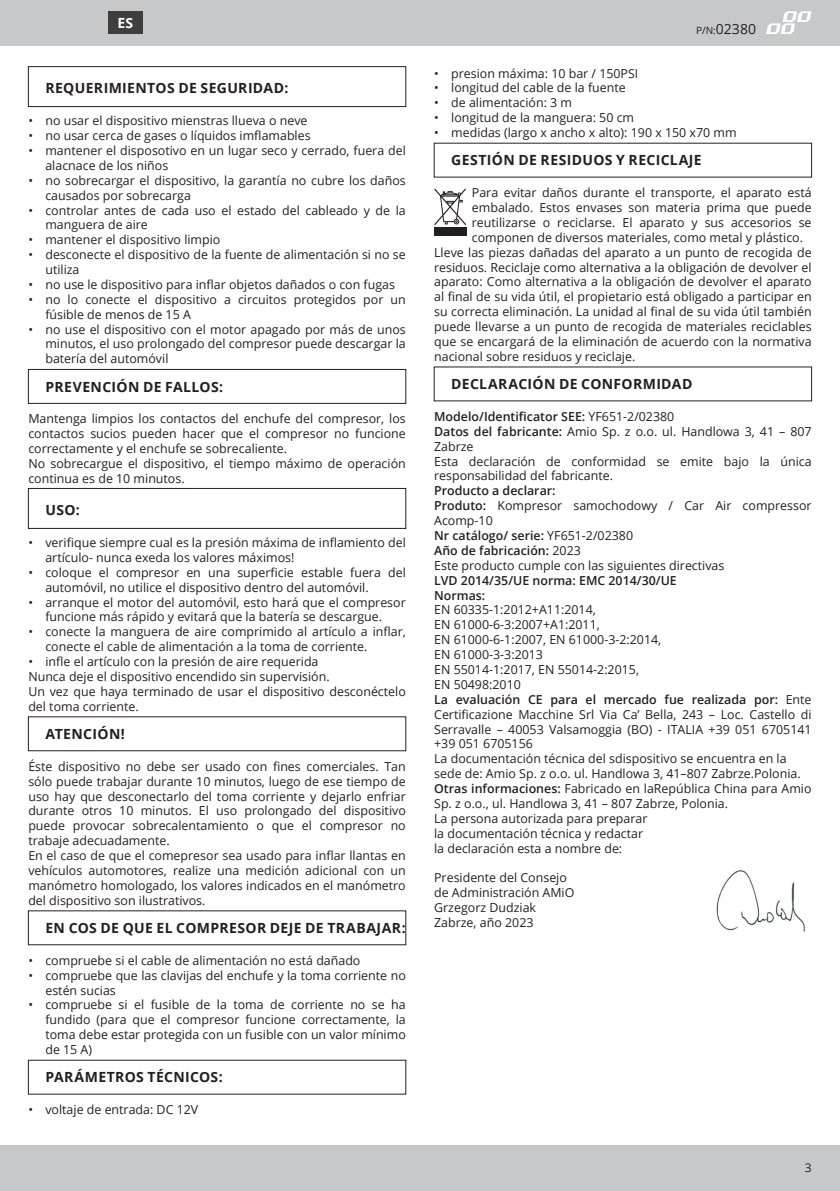
<style>
.page{position:relative;width:840px;height:1191px;background:#fff}
.page>*{position:absolute;margin:0;border:0;box-sizing:border-box;transform-origin:0 0}
.Nagłówek_ROZDZIAŁU{font:700 14px "Open Sans";letter-spacing:.025em;color:#231f20}
.t1{font:14px "Open Sans";color:#231f20}
.Jezyk_Ikona{font:700 14px "Open Sans";color:#fff}
.Tekst{font:12.4px/14.8px "Open Sans";color:#231f20}
.Tekst-2{font:600 12.4px "Open Sans";color:#231f20}
.t2{font:12px "Open Sans";color:#231f20}
.s1{font-size:10px}
.s2{font-weight:400}
.s3{font-weight:600}
</style>
<div class="page">
<div style="left:0;top:0;width:839px;height:45px;background:#c7c8ca"></div>
<div style="left:0;top:1145px;width:839px;height:46px;background:#c7c8ca"></div>
<svg style="left:766px;top:11px;width:45px;height:23px"></svg>
<div style="left:28px;top:66px;width:378px;height:41px;border:1px solid #231f20"></div>
<div style="left:28px;top:369px;width:378px;height:35px;border:1px solid #231f20"></div>
<div style="left:28px;top:488px;width:378px;height:41px;border:1px solid #231f20"></div>
<div style="left:28px;top:716px;width:378px;height:35px;border:1px solid #231f20"></div>
<svg style="left:434px;top:188px;width:32px;height:37px"></svg>
<div style="left:434px;top:227px;width:32px;height:9px;background:#231f20"></div>
<img style="left:716px;top:870px;width:90px;height:62px">
<div style="left:108px;top:11px;width:34px;height:23px;background:#3e3e3f"></div>
<p class="Jezyk_Ikona" style="left:117px;top:13px;width:17px">ES</p>
<p class="Nagłówek_ROZDZIAŁU" style="left:45px;top:78px;width:244px">REQUERIMIENTOS DE SEGURIDAD:</p>
<p class="Tekst" style="left:28px;top:113px;width:280px">• no usar el dispositivo mienstras llueva o neve</p>
<p class="Tekst" style="left:28px;top:128px;width:283px">• no usar cerca de gases o líquidos imflamables</p>
<p class="Tekst" style="left:45px;top:143px;width:362px;text-indent:-17px">• mantener el disposotivo en un lugar seco y cerrado, fuera del alacnace de los niños</p>
<p class="Tekst" style="left:45px;top:172px;width:362px;text-indent:-17px">• no sobrecargar el dispositivo, la garantía no cubre los daños causados por sobrecarga</p>
<p class="Tekst" style="left:45px;top:202px;width:362px;text-indent:-17px">• controlar antes de cada uso el estado del cableado y de la manguera de aire</p>
<p class="Tekst" style="left:28px;top:232px;width:193px">• mantener el dispositivo limpio</p>
<p class="Tekst" style="left:45px;top:247px;width:362px;text-indent:-17px">• desconecte el dispositivo de la fuente de alimentación si no se utiliza</p>
<p class="Tekst" style="left:28px;top:277px;width:368px">• no use le dispositivo para inflar objetos dañados o con fugas</p>
<p class="Tekst" style="left:45px;top:291px;width:362px;text-indent:-17px">• no lo conecte el dispositivo a circuitos protegidos por un fúsible de menos de 15 A</p>
<p class="Tekst" style="left:45px;top:321px;width:362px;text-align:justify;text-indent:-17px">• no use el dispositivo con el motor apagado por más de unos minutos, el uso prolongado del compresor puede descargar la batería del automóvil</p>
<p class="Nagłówek_ROZDZIAŁU" style="left:45px;top:376px;width:179px">PREVENCIÓN DE FALLOS:</p>
<p class="Tekst" style="left:28px;top:411px;width:379px;text-align:justify">Mantenga limpios los contactos del enchufe del compresor, los contactos sucios pueden hacer que el compresor no funcione correctamente y el enchufe se sobrecaliente.</p>
<p class="Tekst" style="left:28px;top:456px;width:379px">No sobrecargue el dispositivo, el tiempo máximo de operación continua es de 10 minutos.</p>
<p class="Nagłówek_ROZDZIAŁU" style="left:45px;top:500px;width:36px">USO:</p>
<p class="Tekst" style="left:45px;top:535px;width:362px;text-indent:-17px">• verifique siempre cual es la presión máxima de inflamiento del artículo- nunca exeda los valores máximos!</p>
<p class="Tekst" style="left:45px;top:564px;width:362px;text-indent:-17px">• coloque el compresor en una superficie estable fuera del automóvil, no utilice el dispositivo dentro del automóvil.</p>
<p class="Tekst" style="left:28px;top:594px;width:378px;text-align:center">• arranque el motor del automóvil, esto hará que el compresor funcione más rápido y evitará que la batería se descargue.</p>
<p class="Tekst" style="left:45px;top:624px;width:361px;text-indent:-17px">• conecte la manguera de aire comprimido al artículo a inflar, conecte el cable de alimentación a la toma de corriente.</p>
<p class="Tekst" style="left:28px;top:654px;width:291px">• infle el artículo con la presión de aire requerida</p>
<p class="Tekst" style="left:28px;top:668px;width:302px">Nunca deje el dispositivo encendido sin supervisión.</p>
<p class="Tekst" style="left:28px;top:683px;width:379px">Un vez que haya terminado de usar el dispositivo desconéctelo del toma corriente.</p>
<p class="Nagłówek_ROZDZIAŁU" style="left:45px;top:724px;width:81px">ATENCIÓN!</p>
<p class="Tekst" style="left:28px;top:758px;width:379px;text-align:justify">Éste dispositivo no debe ser usado con fines comerciales. Tan sólo puede trabajar durante 10 minutos, luego de ese tiempo de uso hay que desconectarlo del toma corriente y dejarlo enfriar durante otros 10 minutos. El uso prolongado del dispositivo puede provocar sobrecalentamiento o que el compresor no trabaje adecuadamente.</p>
<p class="Tekst" style="left:28px;top:848px;width:379px;text-align:justify">En el caso de que el comepresor sea usado para inflar llantas en vehículos automotores, realize una medición adicional con un manómetro homologado, los valores indicados en el manómetro del dispositivo son ilustrativos.</p>
<p class="Nagłówek_ROZDZIAŁU" style="left:45px;top:918px;width:361px">EN COS DE QUE EL COMPRESOR DEJE DE TRABAJAR:</p>
<p class="Tekst" style="left:28px;top:952px;width:333px">• compruebe si el cable de alimentación no está dañado</p>
<p class="Tekst" style="left:45px;top:967px;width:362px;text-indent:-17px">• compruebe que las clavijas del enchufe y la toma corriente no estén sucias</p>
<p class="Tekst" style="left:45px;top:997px;width:362px;text-align:justify;text-indent:-17px">• compruebe si el fusible de la toma de corriente no se ha fundido (para que el compresor funcione correctamente, la toma debe estar protegida con un fusible con un valor mínimo de 15 A)</p>
<p class="Nagłówek_ROZDZIAŁU" style="left:45px;top:1067px;width:179px">PARÁMETROS TÉCNICOS:</p>
<p class="Tekst" style="left:28px;top:1102px;width:171px">• voltaje de entrada: DC 12V</p>
<p class="t1" style="left:695px;top:19px;width:61px"><span class="s1">P/N:</span>02380</p>
<p class="Tekst" style="left:434px;top:65px;width:205px">• presion máxima: 10 bar / 150PSI</p>
<p class="Tekst" style="left:434px;top:80px;width:193px">• longitud del cable de la fuente</p>
<p class="Tekst" style="left:434px;top:95px;width:139px">• de alimentación: 3 m</p>
<p class="Tekst" style="left:434px;top:110px;width:201px">• longitud de la manguera: 50 cm</p>
<p class="Tekst" style="left:434px;top:125px;width:304px">• medidas (largo x ancho x alto): 190 x 150 x70 mm</p>
<p class="Nagłówek_ROZDZIAŁU" style="left:451px;top:150px;width:252px">GESTIÓN DE RESIDUOS Y RECICLAJE</p>
<p class="Tekst" style="left:471px;top:185px;width:341px;text-align:justify">Para evitar daños durante el transporte, el aparato está embalado. Estos envases son materia prima que puede reutilizarse o reciclarse. El aparato y sus accesorios se componen de diversos materiales, como metal y plástico.</p>
<p class="Tekst" style="left:434px;top:244px;width:379px;text-align:justify">Lleve las piezas dañadas del aparato a un punto de recogida de residuos. Reciclaje como alternativa a la obligación de devolver el aparato: Como alternativa a la obligación de devolver el aparato al final de su vida útil, el propietario está obligado a participar en su correcta eliminación. La unidad al final de su vida útil también puede llevarse a un punto de recogida de materiales reciclables que se encargará de la eliminación de acuerdo con la normativa nacional sobre residuos y reciclaje.</p>
<p class="Nagłówek_ROZDZIAŁU" style="left:451px;top:374px;width:242px">DECLARACIÓN DE CONFORMIDAD</p>
<p class="Tekst-2" style="left:434px;top:408px;width:241px">Modelo/Identificator SEE: <span class="s2">YF651-2/02380</span></p>
<p class="Tekst" style="left:434px;top:423px;width:379px"><span class="s3">Datos del fabricante:</span> Amio Sp. z o.o. ul. Handlowa 3, 41 – 807<br>Zabrze</p>
<p class="Tekst" style="left:434px;top:453px;width:379px">Esta declaración de conformidad se emite bajo la única responsabilidad del fabricante.</p>
<p class="Tekst-2" style="left:434px;top:482px;width:123px">Producto a declarar:</p>
<p class="Tekst" style="left:434px;top:498px;width:379px"><span class="s3">Produto:</span> Kompresor samochodowy / Car Air compressor<br>Acomp-10</p>
<p class="Tekst-2" style="left:434px;top:527px;width:200px">Nr catálogo/ serie: <span class="s2">YF651-2/02380</span></p>
<p class="Tekst-2" style="left:434px;top:542px;width:148px">Año de fabricación: <span class="s2">2023</span></p>
<p class="Tekst" style="left:434px;top:557px;width:291px">Este producto cumple con las siguientes directivas</p>
<p class="Tekst-2" style="left:434px;top:571px;width:244px">LVD 2014/35/UE norma: EMC 2014/30/UE</p>
<p class="Tekst-2" style="left:434px;top:586px;width:53px">Normas:</p>
<p class="Tekst" style="left:434px;top:602px;width:163px">EN 60335-1:2012+A11:2014,</p>
<p class="Tekst" style="left:434px;top:617px;width:167px">EN 61000-6-3:2007+A1:2011,</p>
<p class="Tekst" style="left:434px;top:632px;width:228px">EN 61000-6-1:2007, EN 61000-3-2:2014,</p>
<p class="Tekst" style="left:434px;top:647px;width:110px">EN 61000-3-3:2013</p>
<p class="Tekst" style="left:434px;top:662px;width:206px">EN 55014-1:2017, EN 55014-2:2015,</p>
<p class="Tekst" style="left:434px;top:676px;width:88px">EN 50498:2010</p>
<p class="Tekst" style="left:434px;top:691px;width:379px;text-align:justify"><span class="s3">La evaluación CE para el mercado fue realizada por:</span> Ente Certificazione Macchine Srl Via Ca’ Bella, 243 – Loc. Castello di Serravalle – 40053 Valsamoggia (BO) - ITALIA +39 051 6705141 +39 051 6705156</p>
<p class="Tekst" style="left:434px;top:751px;width:368px">La documentación técnica del sdispositivo se encuentra en la sede de: Amio Sp. z o.o. ul. Handlowa 3, 41–807 Zabrze.Polonia.</p>
<p class="Tekst" style="left:434px;top:781px;width:379px"><span class="s3">Otras informaciones:</span> Fabricado en laRepública China para Amio<br>Sp. z o.o., ul. Handlowa 3, 41 – 807 Zabrze, Polonia.</p>
<p class="Tekst" style="left:434px;top:810px;width:215px">La persona autorizada para preparar la documentación técnica y redactar la declaración esta a nombre de:</p>
<p class="Tekst" style="left:434px;top:870px;width:142px">Presidente del Consejo de Administración AMiO</p>
<p class="Tekst" style="left:434px;top:900px;width:103px">Grzegorz Dudziak</p>
<p class="Tekst" style="left:434px;top:914px;width:101px">Zabrze, año 2023</p>
<p class="t2" style="left:804px;top:1159px;width:8px">3</p>
</div>
